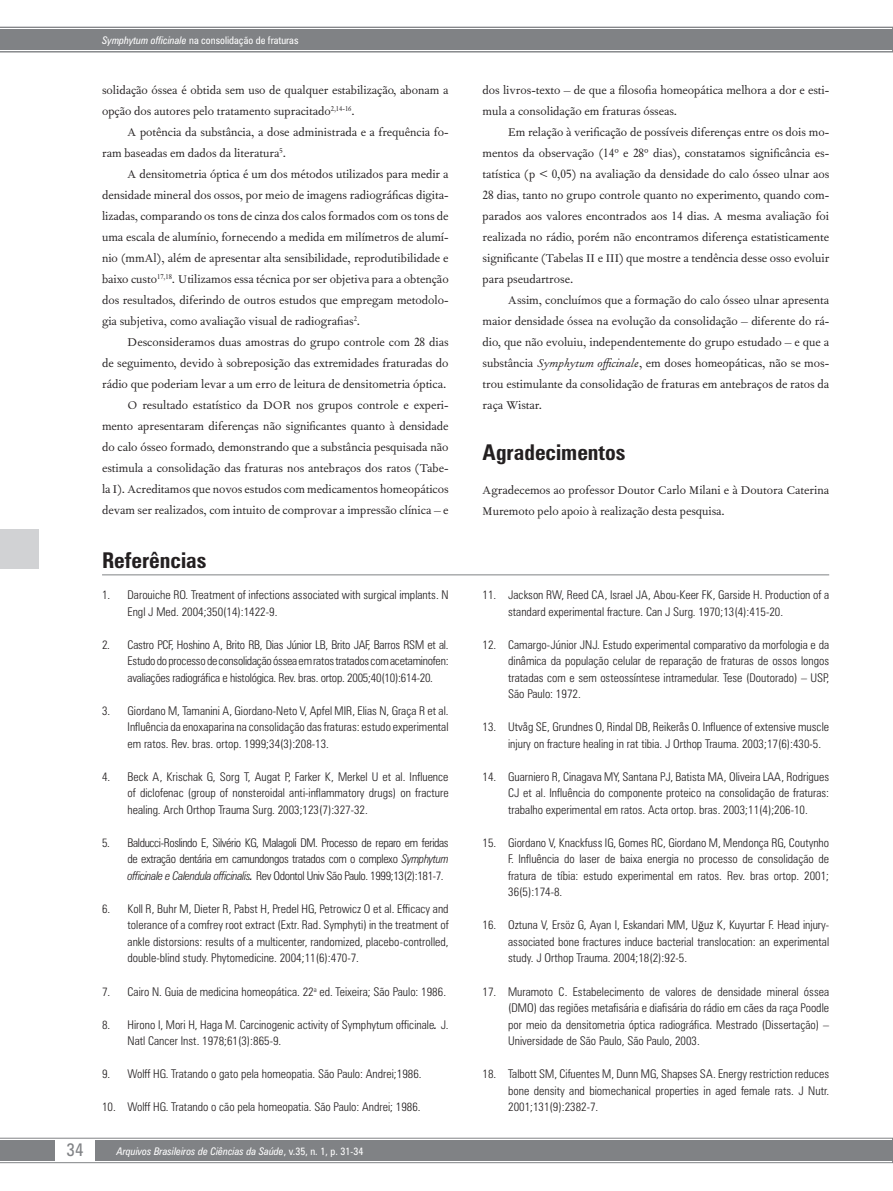
<style>
.page{position:relative;width:893px;height:1191px;background:#fff}
.page>*{position:absolute;margin:0;border:0;box-sizing:border-box;transform-origin:0 0}
.z06_1_sub1{font:700 condensed 21.75px "Zurich BT";color:#231f20}
.z07_0_referencias_ti{font:700 condensed 21.75px "Zurich BT";color:#231f20}
.t1{font:condensed 18px "Zurich BT";color:#808285}
.z05_1_texto_txt{font:13.5px/21px "Fournier MT Std";color:#231f20;text-align:justify}
.z05_0_texto_txt_sem{font:13.5px/21px "Fournier MT Std";color:#231f20}
.z07_1_referencias{font:300 condensed 12px/16.5px "Zurich BT";color:#231f20;text-align:justify}
.t2{font:italic condensed 10.5px "Zurich BT";color:#fff}
.t3{font:condensed 10.5px "Zurich BT";color:#fff}
.s1{font-style:italic}
.s2{font-weight:400;font-style:italic;font-stretch:normal}
.s3{font-style:normal}
.s4{font-family:"Times New Roman";font-weight:400;font-stretch:normal}
</style>
<div class="page">
<svg style="left:0;top:1137px;width:893px;height:26px;background:#8f9194"></svg>
<div style="left:55px;top:1139px;width:40px;height:22px;background:#fff"></div>
<div style="left:0;top:529px;width:38px;height:40px;background:#d1d2d4"></div>
<svg style="left:0;top:27px;width:893px;height:25px;background:#8a8c8f"></svg>
<hr style="left:102px;top:574px;width:727px;height:1px;background:#808285">
<p class="t3" style="left:102px;top:34px;width:198px"><span class="s1">Symphytum officinale</span> na consolidação de fraturas</p>
<p class="z05_1_texto_txt" style="left:102px;top:79px;width:348px">solidação óssea é obtida sem uso de qualquer estabilização, abonam a opção dos autores pelo tratamento supracitado<sup>2,14-16</sup>.</p>
<p class="z05_1_texto_txt" style="left:102px;top:121px;width:348px;text-indent:26px">A potência da substância, a dose administrada e a frequência fo&shy;ram baseadas em dados da literatura<sup>5</sup>.</p>
<p class="z05_1_texto_txt" style="left:102px;top:163px;width:348px;text-indent:26px">A densitometria óptica é um dos métodos utilizados para medir a densidade mineral dos ossos, por meio de imagens radiográficas digita&shy;lizadas, comparando os tons de cinza dos calos formados com os tons de uma escala de alumínio, fornecendo a medida em milímetros de alumí&shy;nio (mmAl), além de apresentar alta sensibilidade, reprodutibilidade e baixo custo<sup>17,18</sup>. Utilizamos essa técnica por ser objetiva para a obtenção dos resultados, diferindo de outros estudos que empregam metodolo&shy;gia subjetiva, como avaliação visual de radiografias<sup>2</sup>.</p>
<p class="z05_1_texto_txt" style="left:102px;top:331px;width:348px;text-indent:26px">Desconsideramos duas amostras do grupo controle com 28 dias de seguimento, devido à sobreposição das extremidades fraturadas do rádio que poderiam levar a um erro de leitura de densitometria óptica.</p>
<p class="z05_1_texto_txt" style="left:102px;top:394px;width:348px;text-indent:26px">O resultado estatístico da DOR nos grupos controle e experi&shy;mento apresentaram diferenças não significantes quanto à densidade do calo ósseo formado, demonstrando que a substância pesquisada não estimula a consolidação das fraturas nos antebraços dos ratos (Tabe&shy;la I). Acreditamos que novos estudos com medicamentos homeopáticos devam ser realizados, com intuito de comprovar a impressão clínica – e</p>
<p class="z07_0_referencias_ti" style="left:102px;top:547px;width:106px">Referências</p>
<p class="z07_1_referencias" style="left:128px;top:587px;width:323px;text-indent:-26px">1. Darouiche RO. Treatment of infections associated with surgical implants. N<br>Engl J Med. 2004;350(14):1422-9.</p>
<p class="z07_1_referencias" style="left:128px;top:636px;width:323px;text-indent:-26px">2. Castro PCF, Hoshino A, Brito RB, Dias Júnior LB, Brito JAF, Barros RSM et al.<br>Estudo do processo de consolidação óssea em ratos tratados com acetaminofen: avaliações radiográfica e histológica. Rev. bras. ortop. 2005;40(10):614-20.</p>
<p class="z07_1_referencias" style="left:128px;top:702px;width:323px;text-indent:-26px">3. Giordano M, Tamanini A, Giordano-Neto V, Apfel MIR, Elias N, Graça R et al.<br>Influência da enoxaparina na consolidação das fraturas: estudo experimental em ratos. Rev. bras. ortop. 1999;34(3):208-13.</p>
<p class="z07_1_referencias" style="left:128px;top:768px;width:323px;text-indent:-26px">4. Beck A, Krischak G, Sorg T, Augat P, Farker K, Merkel U et al. Influence of diclofenac (group of nonsteroidal anti-inflammatory drugs) on fracture healing. Arch Orthop Trauma Surg. 2003;123(7):327-32.</p>
<p class="z07_1_referencias" style="left:128px;top:834px;width:323px;text-indent:-26px">5. Balducci-Roslindo E, Silvério KG, Malagoli DM. Processo de reparo em feridas de extração dentária em camundongos tratados com o complexo <span class="s1">Symphytum officinale e Calendula officinalis</span><span class="s2">.</span> Rev Odontol Univ São Paulo. 1999;13(2):181-7.</p>
<p class="z07_1_referencias" style="left:128px;top:900px;width:323px;text-indent:-26px">6. Koll R, Buhr M, Dieter R, Pabst H, Predel HG, Petrowicz O et al. Efficacy and tolerance of a comfrey root extract (Extr. Rad. Symphyti) in the treatment of ankle distorsions: results of a multicenter, randomized, placebo-controlled, double-blind study. Phytomedicine. 2004;11(6):470-7.</p>
<p class="z07_1_referencias" style="left:102px;top:983px;width:346px">7. Cairo N. Guia de medicina homeopática. 22<sup>a</sup> ed. Teixeira; São Paulo: 1986.</p>
<p class="z07_1_referencias" style="left:128px;top:1016px;width:323px;text-indent:-26px">8. Hirono I, Mori H, Haga M. Carcinogenic activity of Symphytum officinale<span class="s2">.</span> J.<br>Natl Cancer Inst. 1978;61(3):865-9.</p>
<p class="z07_1_referencias" style="left:102px;top:1065px;width:321px">9. Wolff HG. Tratando o gato pela homeopatia. São Paulo: Andrei;1986.</p>
<p class="z07_1_referencias" style="left:102px;top:1098px;width:320px">10. Wolff HG. Tratando o cão pela homeopatia. São Paulo: Andrei; 1986.</p>
<h2 class="t1" style="left:66px;top:1138px;width:19px">34</h2>
<p class="t2" style="left:117px;top:1144px;width:248px">Arquivos Brasileiros de Ciências da Saúde<span class="s3">, v.35, n. 1, p. 31-34</span></p>
<p class="z05_1_texto_txt" style="left:483px;top:79px;width:348px">dos livros-texto – de que a filosofia homeopática melhora a dor e esti&shy;mula a consolidação em fraturas ósseas.</p>
<p class="z05_1_texto_txt" style="left:483px;top:121px;width:348px;text-indent:26px">Em relação à verificação de possíveis diferenças entre os dois mo&shy;mentos da observação (14º e 28º dias), constatamos significância es&shy;tatística (p &lt; 0,05) na avaliação da densidade do calo ósseo ulnar aos 28 dias, tanto no grupo controle quanto no experimento, quando com&shy;parados aos valores encontrados aos 14 dias. A mesma avaliação foi realizada no rádio, porém não encontramos diferença estatisticamente significante (Tabelas II e III) que mostre a tendência desse osso evoluir para pseudartrose.</p>
<p class="z05_1_texto_txt" style="left:483px;top:289px;width:348px;text-indent:26px">Assim, concluímos que a formação do calo ósseo ulnar apresenta maior densidade óssea na evolução da consolidação – diferente do rá&shy;dio, que não evoluiu, independentemente do grupo estudado – e que a substância <span class="s1">Symphytum officinale</span>, em doses homeopáticas, não se mos&shy;trou estimulante da consolidação de fraturas em antebraços de ratos da raça Wistar.</p>
<p class="z06_1_sub1" style="left:483px;top:439px;width:145px">Agradecimentos</p>
<p class="z05_0_texto_txt_sem" style="left:483px;top:479px;width:348px">Agradecemos ao professor Doutor Carlo Milani e à Doutora Caterina<br>Muremoto pelo apoio à realização desta pesquisa.</p>
<p class="z07_1_referencias" style="left:508px;top:587px;width:323px;text-indent:-26px">11. Jackson RW, Reed CA, Israel JA, Abou-Keer FK, Garside H. Production of a standard experimental fracture. Can J Surg. 1970;13(4):415-20.</p>
<p class="z07_1_referencias" style="left:508px;top:636px;width:323px;text-indent:-26px">12. Camargo-Júnior JNJ. Estudo experimental comparativo da morfologia e da dinâmica da população celular de reparação de fraturas de ossos longos tratadas com e sem osteossíntese intramedular. Tese (Doutorado) – USP, São Paulo: 1972.</p>
<p class="z07_1_referencias" style="left:508px;top:719px;width:322px;text-indent:-26px">13. Utvåg SE, Grundnes O, Rindal DB, Reikerås O. Influence of extensive muscle injury on fracture healing in rat tibia. J Orthop Trauma. 2003;17(6):430-5.</p>
<p class="z07_1_referencias" style="left:508px;top:768px;width:323px;text-indent:-26px">14. Guarniero R, Cinagava MY, Santana PJ, Batista MA, Oliveira LAA, Rodrigues CJ et al. Influência do componente proteico na consolidação de fraturas: trabalho experimental em ratos. Acta ortop. bras. 2003;11(4);206-10.</p>
<p class="z07_1_referencias" style="left:508px;top:834px;width:323px;text-indent:-26px">15. Giordano V, Knackfuss IG, Gomes RC, Giordano M, Mendonça RG, Coutynho F. Influência do laser de baixa energia no processo de consolidação de fratura de tíbia: estudo experimental em ratos. Rev. bras ortop. 2001; 36(5):174-8.</p>
<p class="z07_1_referencias" style="left:508px;top:917px;width:323px;text-indent:-26px">16. Oztuna V, Ersöz G, Ayan I, Eskandari MM, U<span class="s4">ğ</span>uz K, Kuyurtar F. Head injury&shy;associated bone fractures induce bacterial translocation: an experimental study. J Orthop Trauma. 2004;18(2):92-5.</p>
<p class="z07_1_referencias" style="left:508px;top:983px;width:323px;text-indent:-26px">17. Muramoto C. Estabelecimento de valores de densidade mineral óssea (DMO) das regiões metafisária e diafisária do rádio em cães da raça Poodle por meio da densitometria óptica radiográfica. Mestrado (Dissertação) – Universidade de São Paulo, São Paulo, 2003.</p>
<p class="z07_1_referencias" style="left:508px;top:1065px;width:323px;text-indent:-26px">18. Talbott SM, Cifuentes M, Dunn MG, Shapses SA. Energy restriction reduces bone density and biomechanical properties in aged female rats. J Nutr.<br>2001;131(9):2382-7.</p>
</div>
